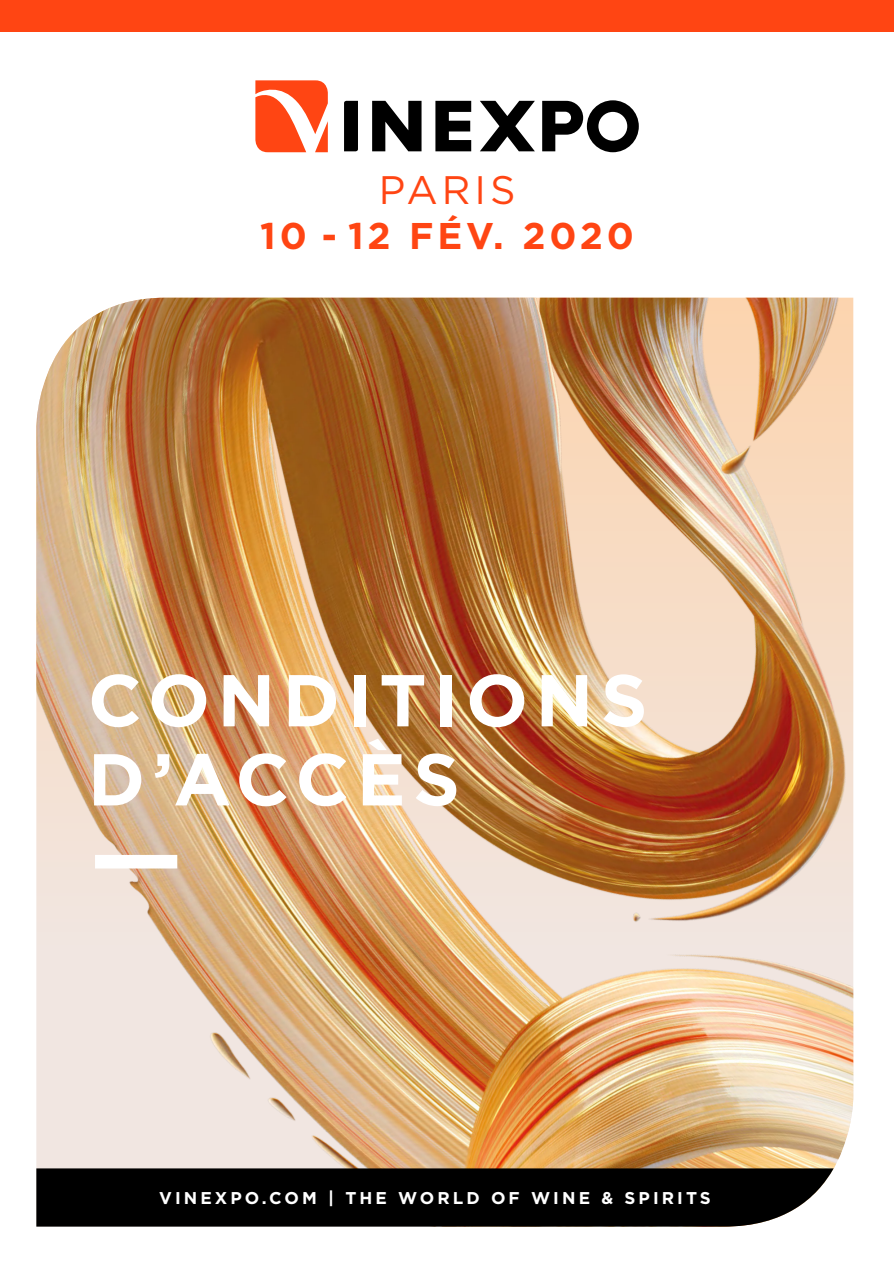
<style>
.page{position:relative;width:894px;height:1264px;background:#fff}
.page>*{position:absolute;margin:0;border:0;box-sizing:border-box;transform-origin:0 0}
.t1{font:700 73.2px/79.1px "Gotham";letter-spacing:.1em;color:#fff}
.t2{font:39.75px "Gotham";letter-spacing:.1em;color:#ff4513}
.t3{font:700 37.2px "Gotham";letter-spacing:.1em;color:#ff4513}
.t4{font:700 17.1px "Gotham";letter-spacing:.18em;color:#fff}
</style>
<div class="page">
<img style="left:36px;top:298px;width:817px;height:872px">
<div style="left:95px;top:855px;width:82px;height:13px;background:#fff"></div>
<div style="left:0;top:0;width:893px;height:32px;background:#ff4513"></div>
<div style="left:36px;top:1168px;width:797px;height:58px;background:#000"></div>
<svg style="left:255px;top:80px;width:73px;height:72px"></svg>
<svg style="left:372px;top:101px;width:49px;height:50px"></svg>
<svg style="left:542px;top:100px;width:96px;height:52px"></svg>
<svg style="left:344px;top:101px;width:14px;height:50px"></svg>
<svg style="left:435px;top:101px;width:36px;height:50px"></svg>
<svg style="left:480px;top:101px;width:55px;height:50px"></svg>
<h2 class="t2" style="left:378px;top:172px;width:138px">PARIS</h2>
<h3 class="t3" style="left:260px;top:219px;width:375px">10 - 12 FÉV. 2020</h3>
<h1 class="t1" style="left:88px;top:665px;width:561px">CONDITIONS<br>D’ACCÈS</h1>
<p class="t4" style="left:159px;top:1190px;width:553px">VINEXPO.COM | THE WORLD OF WINE &amp; SPIRITS</p>
</div>
